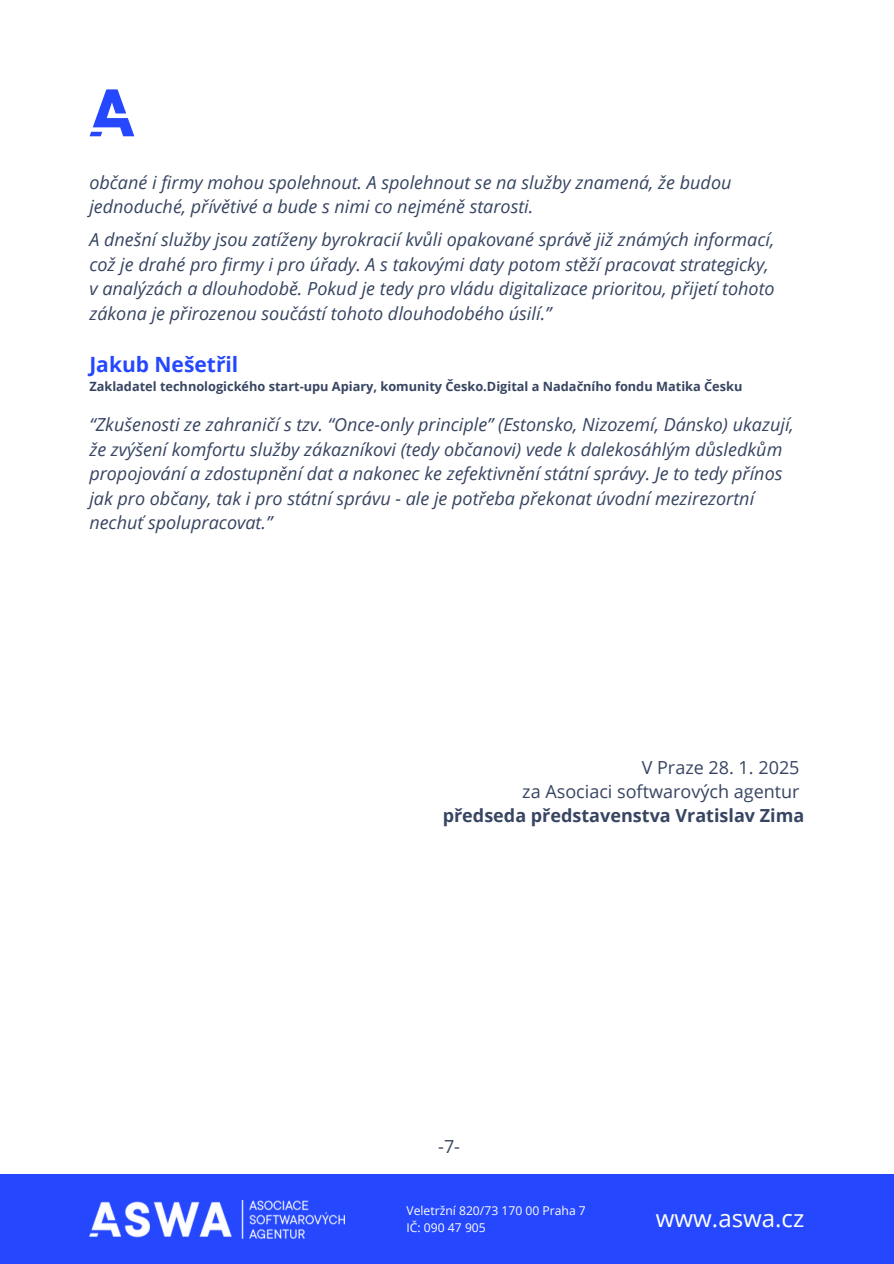
<style>
.page{position:relative;width:894px;height:1264px;background:#fff}
.page>*{position:absolute;margin:0;border:0;box-sizing:border-box;transform-origin:0 0}
.t1{font:24px "Open Sans";color:#fff}
.t2{font:700 21px "Open Sans";color:#2548ff}
.t3{font:italic 18px/24.5px "Open Sans";color:#374562}
.t4{font:18px/24.5px "Open Sans";color:#374562;text-align:right}
.t5{font:700 12.75px "Open Sans";color:#374562}
.t6{font:12.15px "Open Sans";color:#fff}
.s1{font-weight:700}
</style>
<div class="page">
<div style="left:0;top:1174px;width:893px;height:89px;background:#2548ff"></div>
<svg style="left:89px;top:89px;width:45px;height:47px"></svg>
<img style="left:89px;top:1200px;width:256px;height:38px">
<h2 class="t3" style="left:89px;top:170px;width:643px">občané i firmy mohou spolehnout. A spolehnout se na služby znamená, že budou jednoduché, přívětivé a bude s nimi co nejméně starosti.</h2>
<h2 class="t3" style="left:89px;top:227px;width:686px">A dnešní služby jsou zatíženy byrokracií kvůli opakované správě již známých informací, což je drahé pro firmy i pro úřady. A s takovými daty potom stěží pracovat strategicky, v analýzách a dlouhodobě. Pokud je tedy pro vládu digitalizace prioritou, přijetí tohoto zákona je přirozenou součástí tohoto dlouhodobého úsilí.”</h2>
<h3 class="t2" style="left:89px;top:349px;width:150px">Jakub Nešetřil</h3>
<h3 class="t5" style="left:89px;top:377px;width:654px">Zakladatel technologického start-upu Apiary, komunity Česko.Digital a Nadačního fondu Matika Česku</h3>
<h2 class="t3" style="left:89px;top:412px;width:705px">“Zkušenosti ze zahraničí s tzv. “Once-only principle” (Estonsko, Nizozemí, Dánsko) ukazují, že zvýšení komfortu služby zákazníkovi (tedy občanovi) vede k dalekosáhlým důsledkům propojování a zdostupnění dat a nakonec ke zefektivnění státní správy. Je to tedy přínos jak pro občany, tak i pro státní správu - ale je potřeba překonat úvodní mezirezortní nechuť spolupracovat.”</h2>
<h2 class="t4" style="left:442px;top:754px;width:363px">V Praze 28. 1. 2025<br>za Asociaci softwarových agentur <span class="s1">předseda představenstva Vratislav Zima</span></h2>
<p class="t4" style="left:438px;top:1133px;width:23px">-7-</p>
<h2 class="t6" style="left:406px;top:1201px;width:181px">Veletržní 820/73 170 00 Praha 7</h2>
<p class="t6" style="left:406px;top:1218px;width:81px">IČ: 090 47 905</p>
<p class="t1" style="left:655px;top:1201px;width:150px">www.aswa.cz</p>
</div>
